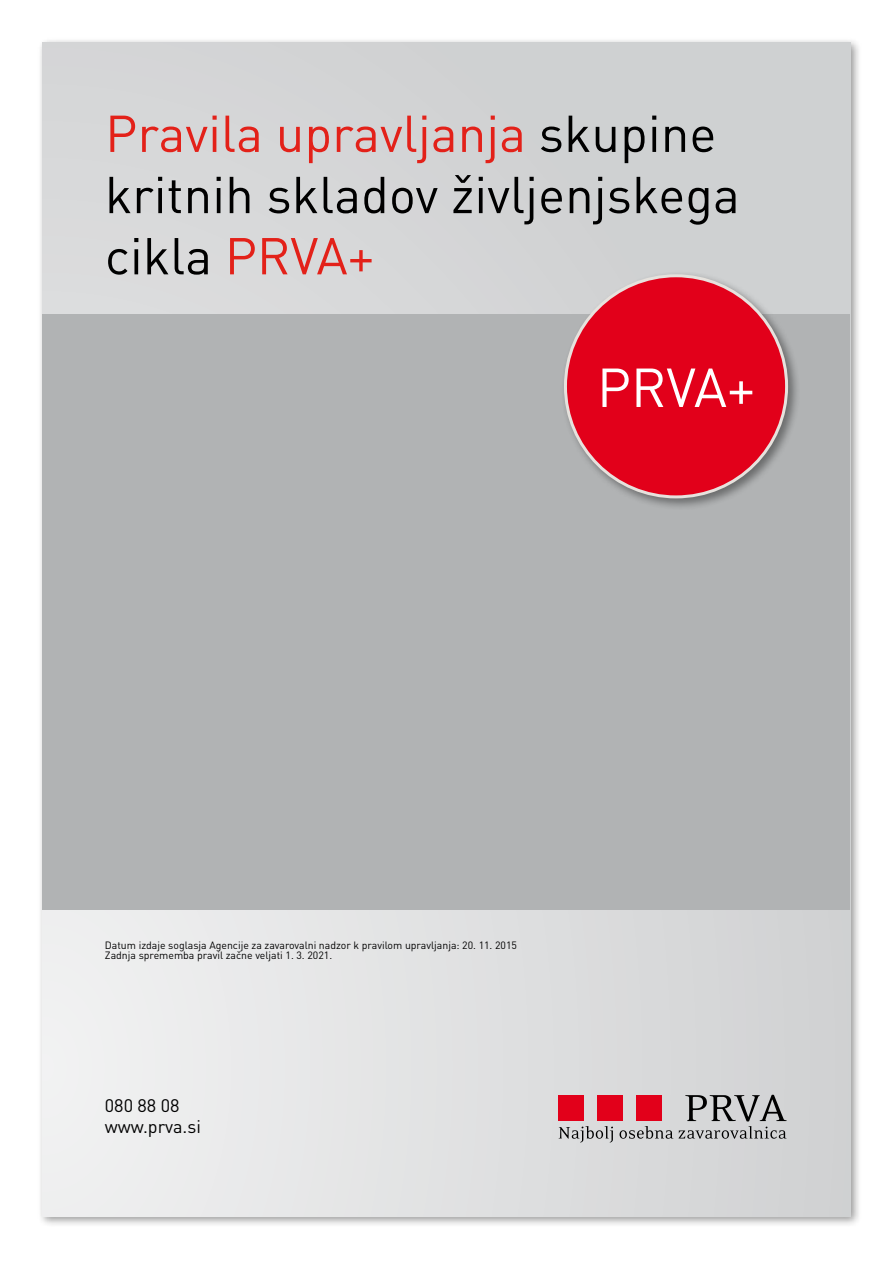
<style>
.page{position:relative;width:893px;height:1263px;background:#fff}
.page>*{position:absolute;margin:0;border:0;box-sizing:border-box;transform-origin:0 0}
.t1{font:54px "DIN Pro";color:#fff}
.t2{font:51px/61.2px "DIN Pro";color:#000}
.t3{font:18px/21.6px "DIN Pro";color:#000}
.t4{font:10.5px/10.5px "DIN Pro";color:#000}
.s1{color:#e32119}
</style>
<div class="page">
<div style="left:37px;top:37px;width:825px;height:1190px;background:#000;opacity:.4"></div>
<div style="left:43px;top:43px;width:807px;height:1173px;background:linear-gradient(to right,#e6e6e7,#cfd0d1)"></div>
<div style="left:43px;top:315px;width:807px;height:595px;background:#b1b3b4"></div>
<div style="left:560px;top:270px;width:240px;height:241px;background:#000;opacity:.4"></div>
<div style="left:565px;top:276px;width:222px;height:221px;background:#e2001a;border-radius:50%"></div>
<div style="left:558px;top:1095px;width:26px;height:26px;background:#e2001a"></div>
<div style="left:597px;top:1095px;width:26px;height:26px;background:#e2001a"></div>
<svg style="left:559px;top:1126px;width:54px;height:16px"></svg>
<svg style="left:620px;top:1095px;width:167px;height:44px"></svg>
<h2 class="t2" style="left:105px;top:101px;width:636px"><span class="s1">Pravila upravljanja</span> skupine kritnih skladov življenjskega cikla <span class="s1">PRVA+</span></h2>
<h1 class="t1" style="left:597px;top:351px;width:160px">PRVA+</h1>
<p class="t4" style="left:105px;top:939px;width:414px">Datum izdaje soglasja Agencije za zavarovalni nadzor k pravilom upravljanja: 20. 11. 2015<br>Zadnja sprememba pravil začne veljati 1. 3. 2021.</p>
<h3 class="t3" style="left:105px;top:1093px;width:98px">080 88 08 www.prva.si</h3>
</div>
